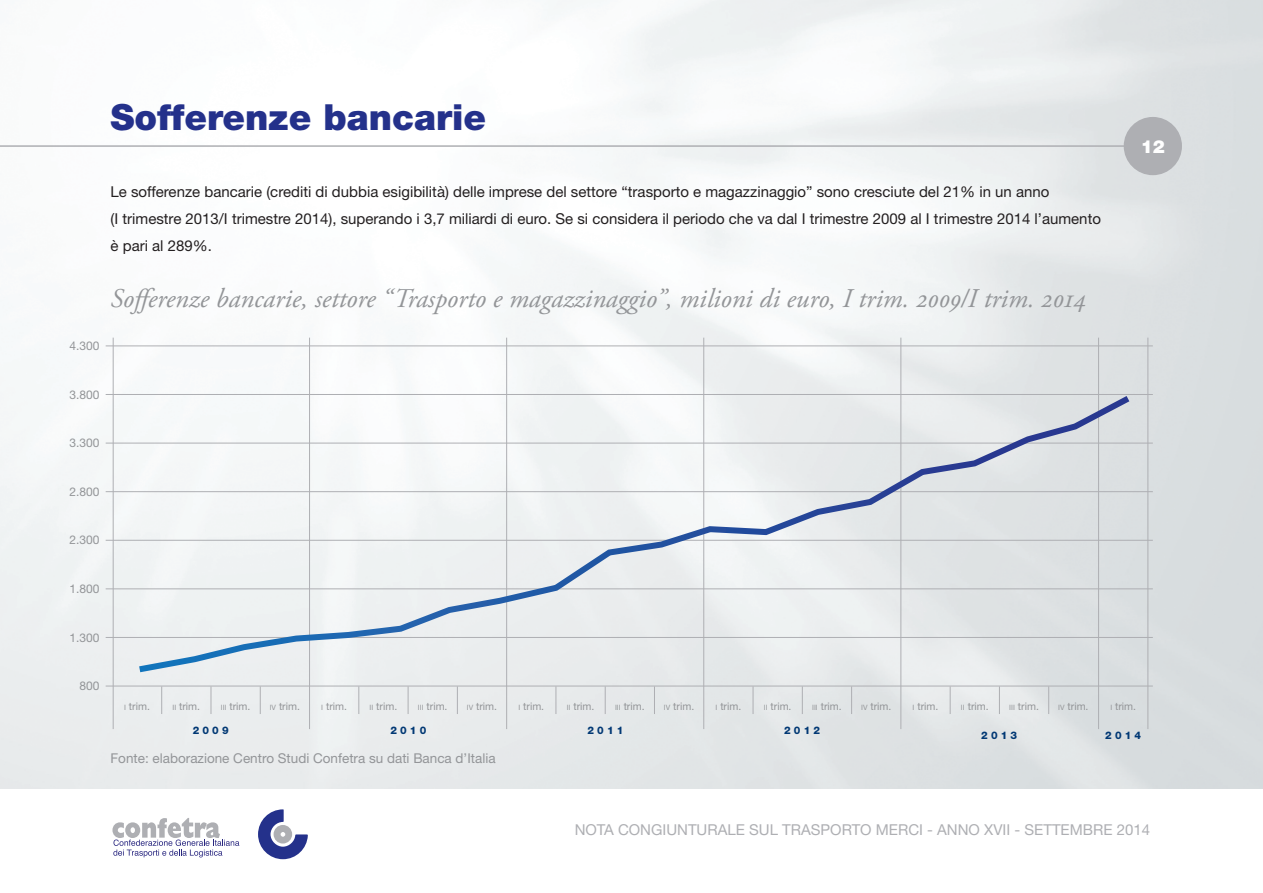
<style>
.page{position:relative;width:1263px;height:893px;background:#fff}
.page>*{position:absolute;margin:0;border:0;box-sizing:border-box;transform-origin:0 0}
.Heading{font:900 36px "Helvetica Neue";color:#24318b}
.Subhead{font:italic 27px "Adobe Garamond Pro";color:#939598}
.t1{font:900 18px "Helvetica Neue";color:#fff}
.body{font:15px/27px "Helvetica Neue";color:#231f20}
.t2{font:15px "Helvetica Neue";color:#aeafb3}
.t3{font:13.5px "Helvetica Neue";color:#939598}
.t4{font:12px "Helvetica Neue";color:#939598}
.t5{font:10.5px "Helvetica Neue";color:#939598}
.t6{font:800 10.5px "Helvetica Neue";letter-spacing:.3em;color:#013874}
.s1{font-size:7.35px}
</style>
<div class="page">
<hr style="left:0;top:145px;width:1153px;height:2px;background:#aeafb3">
<svg style="left:112px;top:818px;width:127px;height:39px"></svg>
<svg style="left:258px;top:809px;width:50px;height:50px"></svg>
<div style="left:1124px;top:117px;width:58px;height:58px;background:#aeafb3;border-radius:50%"></div>
<hr style="left:106px;top:394px;width:1047px;height:1px;background:#aeafb3">
<hr style="left:106px;top:346px;width:1047px;height:1px;background:#aeafb3">
<hr style="left:106px;top:443px;width:1047px;height:1px;background:#aeafb3">
<svg style="left:211px;top:687px;width:1px;height:27px"></svg>
<svg style="left:260px;top:687px;width:1px;height:27px"></svg>
<svg style="left:408px;top:687px;width:1px;height:27px"></svg>
<svg style="left:457px;top:687px;width:1px;height:27px"></svg>
<svg style="left:605px;top:687px;width:1px;height:27px"></svg>
<svg style="left:802px;top:687px;width:1px;height:27px"></svg>
<svg style="left:999px;top:687px;width:1px;height:27px"></svg>
<svg style="left:654px;top:687px;width:1px;height:27px"></svg>
<svg style="left:851px;top:687px;width:1px;height:27px"></svg>
<svg style="left:1048px;top:687px;width:1px;height:27px"></svg>
<hr style="left:900px;top:338px;width:1px;height:391px;background:#aeafb3">
<hr style="left:1098px;top:338px;width:1px;height:391px;background:#aeafb3">
<hr style="left:1147px;top:338px;width:1px;height:391px;background:#aeafb3">
<hr style="left:309px;top:338px;width:1px;height:391px;background:#aeafb3">
<hr style="left:113px;top:338px;width:1px;height:391px;background:#aeafb3">
<hr style="left:506px;top:338px;width:1px;height:391px;background:#aeafb3">
<hr style="left:703px;top:338px;width:1px;height:391px;background:#aeafb3">
<hr style="left:106px;top:686px;width:1047px;height:1px;background:#aeafb3">
<hr style="left:106px;top:491px;width:1047px;height:1px;background:#aeafb3">
<hr style="left:106px;top:540px;width:1047px;height:1px;background:#aeafb3">
<hr style="left:106px;top:589px;width:1047px;height:1px;background:#aeafb3">
<hr style="left:106px;top:637px;width:1047px;height:1px;background:#aeafb3">
<svg style="left:161px;top:686px;width:1px;height:28px"></svg>
<svg style="left:358px;top:686px;width:1px;height:28px"></svg>
<svg style="left:556px;top:686px;width:1px;height:28px"></svg>
<svg style="left:753px;top:686px;width:1px;height:28px"></svg>
<svg style="left:950px;top:686px;width:1px;height:28px"></svg>
<svg style="left:133px;top:391px;width:1003px;height:285px"></svg>
<p class="Heading" style="left:111px;top:95px;width:377px">Sofferenze bancarie</p>
<p class="body" style="left:111px;top:178px;width:992px">Le sofferenze bancarie (crediti di dubbia esigibilità) delle imprese del settore “trasporto e magazzinaggio” sono cresciute del 21% in un anno<br>(I trimestre 2013/I trimestre 2014), superando i 3,7 miliardi di euro. Se si considera il periodo che va dal I trimestre 2009 al I trimestre 2014 l’aumento è pari al 289%.</p>
<p class="t4" style="left:70px;top:339px;width:32px">4.300</p>
<p class="Subhead" style="left:111px;top:282px;width:977px">Sofferenze bancarie, settore “Trasporto e magazzinaggio”, milioni di euro, I trim. 2009/I trim. 2014</p>
<p class="t1" style="left:1141px;top:136px;width:26px">12</p>
<p class="t4" style="left:70px;top:387px;width:32px">3.800</p>
<p class="t4" style="left:70px;top:436px;width:32px">3.300</p>
<p class="t4" style="left:70px;top:484px;width:32px">2.800</p>
<p class="t4" style="left:70px;top:533px;width:32px">2.300</p>
<p class="t4" style="left:70px;top:582px;width:32px">1.800</p>
<p class="t4" style="left:70px;top:630px;width:32px">1.300</p>
<p class="t4" style="left:80px;top:679px;width:22px">800</p>
<p class="t5" style="left:124px;top:700px;width:27px"><span class="s1">I</span> trim.</p>
<p class="t5" style="left:321px;top:700px;width:27px"><span class="s1">I</span> trim.</p>
<p class="t5" style="left:518px;top:700px;width:27px"><span class="s1">I</span> trim.</p>
<p class="t5" style="left:715px;top:700px;width:27px"><span class="s1">I</span> trim.</p>
<p class="t5" style="left:913px;top:700px;width:27px"><span class="s1">I</span> trim.</p>
<p class="t5" style="left:1110px;top:700px;width:27px"><span class="s1">I</span> trim.</p>
<p class="t5" style="left:172px;top:700px;width:29px"><span class="s1">II</span> trim.</p>
<p class="t5" style="left:221px;top:700px;width:31px"><span class="s1">III</span> trim.</p>
<p class="t5" style="left:270px;top:700px;width:32px"><span class="s1">IV</span> trim.</p>
<p class="t5" style="left:370px;top:700px;width:29px"><span class="s1">II</span> trim.</p>
<p class="t5" style="left:418px;top:700px;width:31px"><span class="s1">III</span> trim.</p>
<p class="t5" style="left:467px;top:700px;width:32px"><span class="s1">IV</span> trim.</p>
<p class="t5" style="left:567px;top:700px;width:29px"><span class="s1">II</span> trim.</p>
<p class="t5" style="left:615px;top:700px;width:31px"><span class="s1">III</span> trim.</p>
<p class="t5" style="left:664px;top:700px;width:32px"><span class="s1">IV</span> trim.</p>
<p class="t5" style="left:764px;top:700px;width:29px"><span class="s1">II</span> trim.</p>
<p class="t5" style="left:812px;top:700px;width:31px"><span class="s1">III</span> trim.</p>
<p class="t5" style="left:861px;top:700px;width:32px"><span class="s1">IV</span> trim.</p>
<p class="t5" style="left:961px;top:700px;width:29px"><span class="s1">II</span> trim.</p>
<p class="t5" style="left:1009px;top:700px;width:31px"><span class="s1">III</span> trim.</p>
<p class="t5" style="left:1058px;top:700px;width:32px"><span class="s1">IV</span> trim.</p>
<p class="t6" style="left:193px;top:724px;width:37px">2009</p>
<p class="t6" style="left:390px;top:724px;width:37px">2010</p>
<p class="t6" style="left:784px;top:724px;width:37px">2012</p>
<p class="t6" style="left:981px;top:729px;width:37px">2013</p>
<p class="t6" style="left:1105px;top:729px;width:37px">2014</p>
<p class="t6" style="left:587px;top:724px;width:37px">2011</p>
<p class="t3" style="left:111px;top:750px;width:387px">Fonte: elaborazione Centro Studi Confetra su dati Banca d’Italia</p>
<p class="t2" style="left:575px;top:821px;width:577px">NOTA CONGIUNTURALE SUL TRASPORTO MERCI - ANNO XVII - SETTEMBRE 2014</p>
</div>
